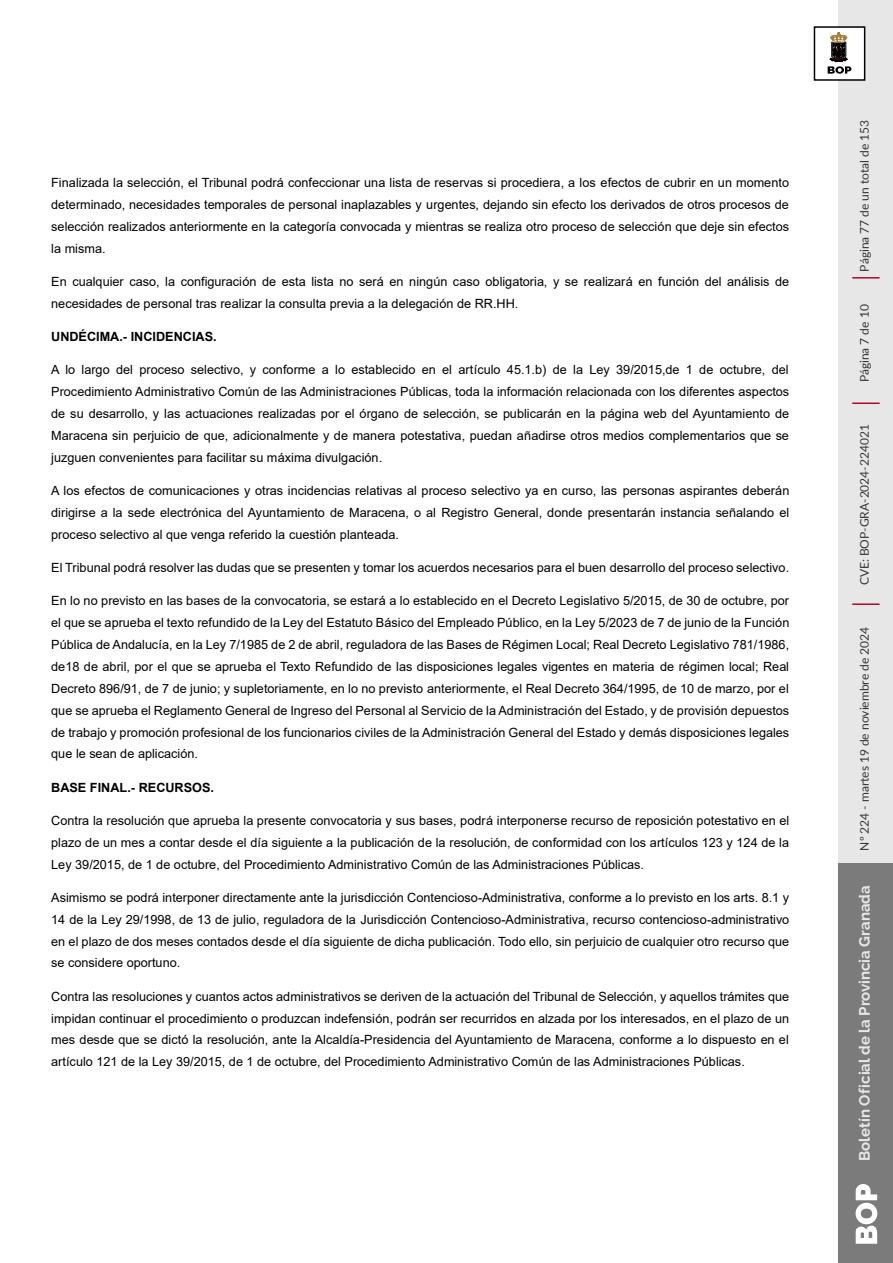
<style>
.page{position:relative;width:893px;height:1263px;background:#fff}
.page>*{position:absolute;margin:0;border:0;box-sizing:border-box;transform-origin:0 0}
.t1{font:700 15px "Raleway";color:#e8e7e7}
.t2{font:12.75px/21.9px "Arial";letter-spacing:.005em;color:#000;text-align:justify}
.t3{font:700 12.75px "Arial";color:#000}
.t4{font:12px "Lato";color:#333}
</style>
<div class="page">
<div style="left:839px;top:0;width:54px;height:1263px;background:#e8e7e7"></div>
<div style="left:839px;top:863px;width:54px;height:400px;background:#7c7b7b"></div>
<svg style="left:856px;top:1184px;width:21px;height:60px"></svg>
<div style="left:814px;top:27px;width:51px;height:53px;background:#fff"></div>
<div style="left:814px;top:26px;width:51px;height:55px;border:2px solid #000"></div>
<svg style="left:827px;top:28px;width:24px;height:46px"></svg>
<hr style="left:852px;top:402px;width:28px;height:2px;background:#a90a2e">
<hr style="left:852px;top:277px;width:28px;height:2px;background:#a90a2e">
<hr style="left:852px;top:603px;width:28px;height:2px;background:#a90a2e">
<p class="t2" style="left:51px;top:172px;width:739px">Finalizada la selección, el Tribunal podrá confeccionar una lista de reservas si procediera, a los efectos de cubrir en un momento determinado, necesidades temporales de personal inaplazables y urgentes, dejando sin efecto los derivados de otros procesos de selección realizados anteriormente en la categoría convocada y mientras se realiza otro proceso de selección que deje sin efectos la misma.</p>
<p class="t2" style="left:51px;top:271px;width:740px">En cualquier caso, la configuración de esta lista no será en ningún caso obligatoria, y se realizará en función del análisis de necesidades de personal tras realizar la consulta previa a la delegación de RR.HH.</p>
<p class="t3" style="left:51px;top:329px;width:167px">UNDÉCIMA.- INCIDENCIAS.</p>
<p class="t2" style="left:51px;top:359px;width:740px">A lo largo del proceso selectivo, y conforme a lo establecido en el artículo 45.1.b) de la Ley 39/2015,de 1 de octubre, del Procedimiento Administrativo Común de las Administraciones Públicas, toda la información relacionada con los diferentes aspectos de su desarrollo, y las actuaciones realizadas por el órgano de selección, se publicarán en la página web del Ayuntamiento de Maracena sin perjuicio de que, adicionalmente y de manera potestativa, puedan añadirse otros medios complementarios que se juzguen convenientes para facilitar su máxima divulgación.</p>
<p class="t2" style="left:51px;top:480px;width:740px">A los efectos de comunicaciones y otras incidencias relativas al proceso selectivo ya en curso, las personas aspirantes deberán dirigirse a la sede electrónica del Ayuntamiento de Maracena, o al Registro General, donde presentarán instancia señalando el proceso selectivo al que venga referido la cuestión planteada.</p>
<p class="t2" style="left:51px;top:557px;width:740px">El Tribunal podrá resolver las dudas que se presenten y tomar los acuerdos necesarios para el buen desarrollo del proceso selectivo.</p>
<p class="t2" style="left:51px;top:590px;width:740px">En lo no previsto en las bases de la convocatoria, se estará a lo establecido en el Decreto Legislativo 5/2015, de 30 de octubre, por el que se aprueba el texto refundido de la Ley del Estatuto Básico del Empleado Público, en la Ley 5/2023 de 7 de junio de la Función Pública de Andalucía, en la Ley 7/1985 de 2 de abril, reguladora de las Bases de Régimen Local; Real Decreto Legislativo 781/1986, de18 de abril, por el que se aprueba el Texto Refundido de las disposiciones legales vigentes en materia de régimen local; Real Decreto 896/91, de 7 de junio; y supletoriamente, en lo no previsto anteriormente, el Real Decreto 364/1995, de 10 de marzo, por el que se aprueba el Reglamento General de Ingreso del Personal al Servicio de la Administración del Estado, y de provisión depuestos de trabajo y promoción profesional de los funcionarios civiles de la Administración General del Estado y demás disposiciones legales que le sean de aplicación.</p>
<p class="t3" style="left:51px;top:780px;width:164px">BASE FINAL.- RECURSOS.</p>
<p class="t2" style="left:51px;top:809px;width:740px">Contra la resolución que aprueba la presente convocatoria y sus bases, podrá interponerse recurso de reposición potestativo en el plazo de un mes a contar desde el día siguiente a la publicación de la resolución, de conformidad con los artículos 123 y 124 de la Ley 39/2015, de 1 de octubre, del Procedimiento Administrativo Común de las Administraciones Públicas.</p>
<p class="t2" style="left:51px;top:886px;width:740px">Asimismo se podrá interponer directamente ante la jurisdicción Contencioso-Administrativa, conforme a lo previsto en los arts. 8.1 y 14 de la Ley 29/1998, de 13 de julio, reguladora de la Jurisdicción Contencioso-Administrativa, recurso contencioso-administrativo en el plazo de dos meses contados desde el día siguiente de dicha publicación. Todo ello, sin perjuicio de cualquier otro recurso que se considere oportuno.</p>
<p class="t2" style="left:51px;top:985px;width:739px">Contra las resoluciones y cuantos actos administrativos se deriven de la actuación del Tribunal de Selección, y aquellos trámites que impidan continuar el procedimiento o produzcan indefensión, podrán ser recurridos en alzada por los interesados, en el plazo de un mes desde que se dictó la resolución, ante la Alcaldía-Presidencia del Ayuntamiento de Maracena, conforme a lo dispuesto en el artículo 121 de la Ley 39/2015, de 1 de octubre, del Procedimiento Administrativo Común de las Administraciones Públicas.</p>
<p class="t4" style="left:859px;top:272px;width:153px;rotate:-90deg">Página 77 de un total de 153</p>
<p class="t4" style="left:859px;top:382px;width:79px;rotate:-90deg">Página 7 de 10</p>
<p class="t4" style="left:859px;top:585px;width:162px;rotate:-90deg">CVE: BOP-GRA-2024-224021</p>
<p class="t4" style="left:859px;top:851px;width:225px;rotate:-90deg">Nº 224 - martes 19 de noviembre de 2024</p>
<p class="t1" style="left:856px;top:1161px;width:277px;rotate:-90deg">Boletín Oficial de la Provincia Granada</p>
</div>
